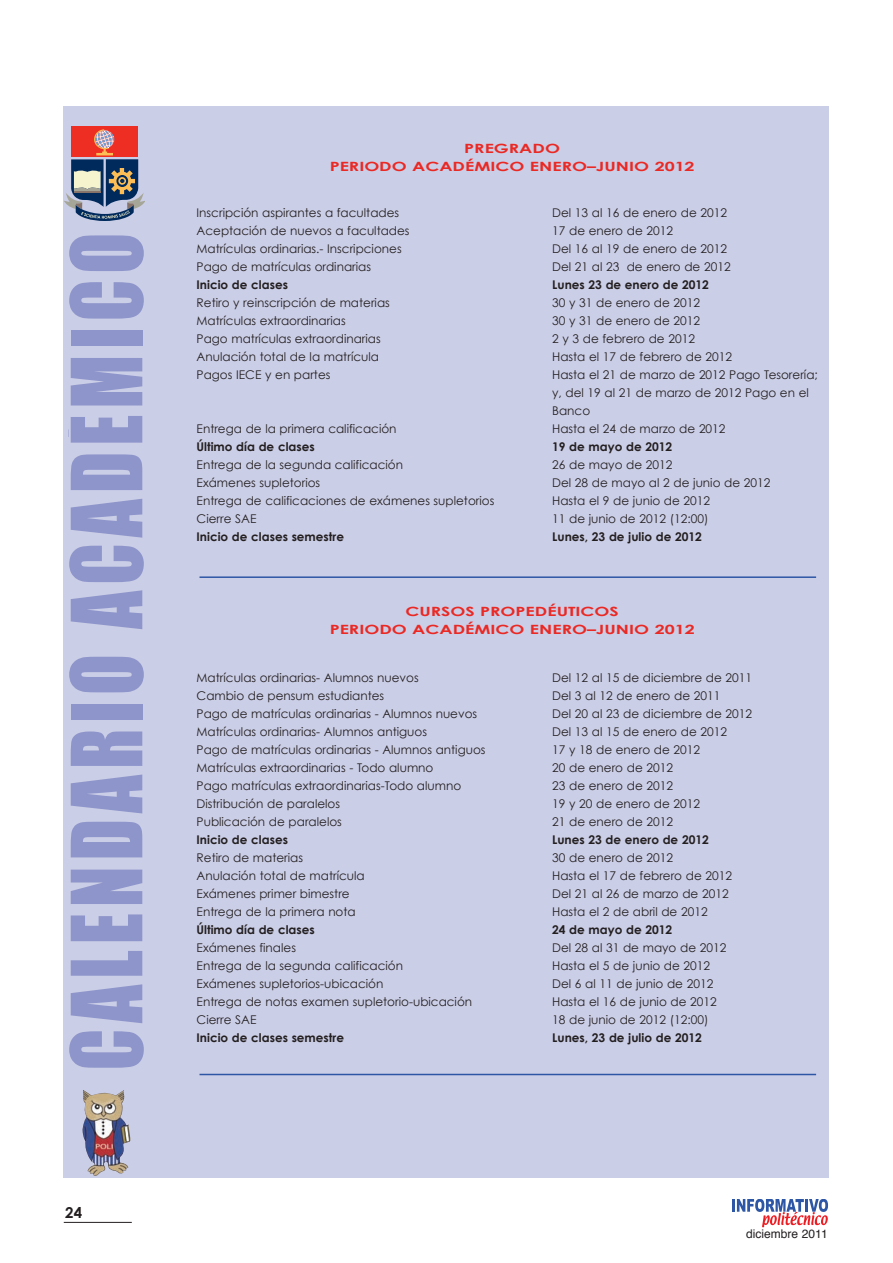
<style>
.page{position:relative;width:893px;height:1263px;background:#fff}
.page>*{position:absolute;margin:0;border:0;box-sizing:border-box;transform-origin:0 0}
.t1{font:700 15px "Century Gothic";color:#231f20}
.t2{font:700 12.75px/18px "Century Gothic";color:#ea2924;text-align:center;scale:1.4 1}
.t3{font:12px/18px "Century Gothic";color:#231f20}
.t4{font:700 12px "Century Gothic";color:#231f20}
.t5{font:12px "Helvetica";color:#231f20}
</style>
<div class="page">
<div style="left:64px;top:106px;width:765px;height:1072px;background:#cbcee7"></div>
<hr style="left:200px;top:576px;width:616px;height:2px;background:#2d56a5">
<hr style="left:200px;top:1074px;width:616px;height:1px;background:#2d56a5">
<svg style="left:69px;top:1031px;width:75px;height:37px"></svg>
<svg style="left:71px;top:984px;width:71px;height:39px"></svg>
<svg style="left:71px;top:951px;width:71px;height:25px"></svg>
<svg style="left:71px;top:914px;width:71px;height:27px"></svg>
<svg style="left:71px;top:870px;width:71px;height:34px;background:#949bcd"></svg>
<svg style="left:71px;top:822px;width:71px;height:35px;background:#959bcd"></svg>
<svg style="left:71px;top:774px;width:71px;height:39px"></svg>
<svg style="left:71px;top:731px;width:71px;height:35px;background:#969ccd"></svg>
<div style="left:71px;top:704px;width:71px;height:15px;background:#8e95ca"></div>
<svg style="left:69px;top:657px;width:75px;height:35px"></svg>
<svg style="left:71px;top:590px;width:71px;height:39px"></svg>
<svg style="left:69px;top:546px;width:75px;height:36px"></svg>
<svg style="left:71px;top:499px;width:71px;height:39px"></svg>
<svg style="left:71px;top:454px;width:71px;height:36px;background:#959ccd"></svg>
<svg style="left:68px;top:416px;width:74px;height:27px"></svg>
<svg style="left:71px;top:358px;width:71px;height:47px;background:#949bcd"></svg>
<div style="left:71px;top:330px;width:71px;height:16px;background:#8e95ca"></div>
<svg style="left:69px;top:282px;width:75px;height:37px"></svg>
<svg style="left:69px;top:235px;width:75px;height:36px"></svg>
<div style="left:71px;top:126px;width:67px;height:31px;background:#ee2e22"></div>
<svg style="left:64px;top:129px;width:81px;height:92px"></svg>
<img style="left:83px;top:1090px;width:47px;height:86px">
<svg style="left:732px;top:1199px;width:96px;height:28px"></svg>
<hr style="left:64px;top:1222px;width:68px;height:1px;background:#231f20">
<p class="t1" style="left:65px;top:1203px;width:18px">24</p>
<p class="t2" style="left:330px;top:139px;width:262px">PREgRADO<br>PERIODO ACADÉMICO ENERO–JUNIO 2012</p>
<p class="t3" style="left:197px;top:204px;width:204px">Inscripción aspirantes a facultades</p>
<p class="t3" style="left:552px;top:204px;width:176px">Del 13 al 16 de enero de 2012</p>
<p class="t3" style="left:197px;top:222px;width:215px">Aceptación de nuevos a facultades</p>
<p class="t3" style="left:552px;top:222px;width:122px">17 de enero de 2012</p>
<p class="t3" style="left:197px;top:240px;width:207px">Matrículas ordinarias.- Inscripciones</p>
<p class="t3" style="left:552px;top:240px;width:176px">Del 16 al 19 de enero de 2012</p>
<p class="t3" style="left:197px;top:258px;width:176px">Pago de matrículas ordinarias</p>
<p class="t3" style="left:552px;top:258px;width:180px">Del 21 al 23 de enero de 2012</p>
<p class="t4" style="left:197px;top:277px;width:93px">Inicio de clases</p>
<p class="t4" style="left:552px;top:277px;width:158px">Lunes 23 de enero de 2012</p>
<p class="t3" style="left:197px;top:294px;width:195px">Retiro y reinscripción de materias</p>
<p class="t3" style="left:552px;top:294px;width:149px">30 y 31 de enero de 2012</p>
<p class="t3" style="left:197px;top:312px;width:151px">Matrículas extraordinarias</p>
<p class="t3" style="left:552px;top:312px;width:149px">30 y 31 de enero de 2012</p>
<p class="t3" style="left:197px;top:330px;width:186px">Pago matrículas extraordinarias</p>
<p class="t3" style="left:552px;top:330px;width:144px">2 y 3 de febrero de 2012</p>
<p class="t3" style="left:197px;top:348px;width:184px">Anulación total de la matrícula</p>
<p class="t3" style="left:552px;top:348px;width:181px">Hasta el 17 de febrero de 2012</p>
<p class="t3" style="left:197px;top:366px;width:135px">Pagos IECE y en partes</p>
<p class="t3" style="left:552px;top:366px;width:267px">Hasta el 21 de marzo de 2012 Pago Tesorería; y, del 19 al 21 de marzo de 2012 Pago en el<br>Banco</p>
<p class="t3" style="left:197px;top:420px;width:201px">Entrega de la primera calificación</p>
<p class="t3" style="left:552px;top:420px;width:175px">Hasta el 24 de marzo de 2012</p>
<p class="t4" style="left:197px;top:439px;width:120px">Último día de clases</p>
<p class="t4" style="left:552px;top:439px;width:122px">19 de mayo de 2012</p>
<p class="t3" style="left:197px;top:456px;width:208px">Entrega de la segunda calificación</p>
<p class="t3" style="left:552px;top:456px;width:122px">26 de mayo de 2012</p>
<p class="t3" style="left:197px;top:474px;width:125px">Exámenes supletorios</p>
<p class="t3" style="left:552px;top:474px;width:220px">Del 28 de mayo al 2 de junio de 2012</p>
<p class="t3" style="left:197px;top:492px;width:299px">Entrega de calificaciones de exámenes supletorios</p>
<p class="t3" style="left:552px;top:492px;width:160px">Hasta el 9 de junio de 2012</p>
<p class="t3" style="left:197px;top:510px;width:61px">Cierre SAE</p>
<p class="t3" style="left:552px;top:510px;width:158px">11 de junio de 2012 (12:00)</p>
<p class="t4" style="left:197px;top:529px;width:149px">Inicio de clases semestre</p>
<p class="t4" style="left:552px;top:529px;width:151px">Lunes, 23 de julio de 2012</p>
<p class="t2" style="left:330px;top:602px;width:262px">CURSOS PROPEDÉUTICOS<br>PERIODO ACADÉMICO ENERO–JUNIO 2012</p>
<p class="t3" style="left:197px;top:669px;width:224px">Matrículas ordinarias- Alumnos nuevos</p>
<p class="t3" style="left:552px;top:669px;width:201px">Del 12 al 15 de diciembre de 2011</p>
<p class="t3" style="left:197px;top:687px;width:189px">Cambio de pensum estudiantes</p>
<p class="t3" style="left:552px;top:687px;width:170px">Del 3 al 12 de enero de 2011</p>
<p class="t3" style="left:197px;top:705px;width:282px">Pago de matrículas ordinarias - Alumnos nuevos</p>
<p class="t3" style="left:552px;top:705px;width:201px">Del 20 al 23 de diciembre de 2012</p>
<p class="t3" style="left:197px;top:723px;width:232px">Matrículas ordinarias- Alumnos antiguos</p>
<p class="t3" style="left:552px;top:723px;width:176px">Del 13 al 15 de enero de 2012</p>
<p class="t3" style="left:197px;top:741px;width:290px">Pago de matrículas ordinarias - Alumnos antiguos</p>
<p class="t3" style="left:552px;top:741px;width:149px">17 y 18 de enero de 2012</p>
<p class="t3" style="left:197px;top:759px;width:238px">Matrículas extraordinarias - Todo alumno</p>
<p class="t3" style="left:552px;top:759px;width:122px">20 de enero de 2012</p>
<p class="t3" style="left:197px;top:777px;width:266px">Pago matrículas extraordinarias-Todo alumno</p>
<p class="t3" style="left:552px;top:777px;width:122px">23 de enero de 2012</p>
<p class="t3" style="left:197px;top:795px;width:145px">Distribución de paralelos</p>
<p class="t3" style="left:552px;top:795px;width:149px">19 y 20 de enero de 2012</p>
<p class="t3" style="left:197px;top:813px;width:147px">Publicación de paralelos</p>
<p class="t3" style="left:552px;top:813px;width:122px">21 de enero de 2012</p>
<p class="t4" style="left:197px;top:832px;width:93px">Inicio de clases</p>
<p class="t4" style="left:552px;top:832px;width:158px">Lunes 23 de enero de 2012</p>
<p class="t3" style="left:197px;top:849px;width:108px">Retiro de materias</p>
<p class="t3" style="left:552px;top:849px;width:122px">30 de enero de 2012</p>
<p class="t3" style="left:197px;top:867px;width:170px">Anulación total de matrícula</p>
<p class="t3" style="left:552px;top:867px;width:181px">Hasta el 17 de febrero de 2012</p>
<p class="t3" style="left:197px;top:885px;width:155px">Exámenes primer bimestre</p>
<p class="t3" style="left:552px;top:885px;width:178px">Del 21 al 26 de marzo de 2012</p>
<p class="t3" style="left:197px;top:903px;width:161px">Entrega de la primera nota</p>
<p class="t3" style="left:552px;top:903px;width:157px">Hasta el 2 de abril de 2012</p>
<p class="t4" style="left:197px;top:922px;width:120px">Último día de clases</p>
<p class="t4" style="left:552px;top:922px;width:122px">24 de mayo de 2012</p>
<p class="t3" style="left:197px;top:939px;width:101px">Exámenes finales</p>
<p class="t3" style="left:552px;top:939px;width:176px">Del 28 al 31 de mayo de 2012</p>
<p class="t3" style="left:197px;top:957px;width:208px">Entrega de la segunda calificación</p>
<p class="t3" style="left:552px;top:957px;width:159px">Hasta el 5 de junio de 2012</p>
<p class="t3" style="left:197px;top:975px;width:188px">Exámenes supletorios-ubicación</p>
<p class="t3" style="left:552px;top:975px;width:163px">Del 6 al 11 de junio de 2012</p>
<p class="t3" style="left:197px;top:993px;width:277px">Entrega de notas examen supletorio-ubicación</p>
<p class="t3" style="left:552px;top:993px;width:166px">Hasta el 16 de junio de 2012</p>
<p class="t3" style="left:197px;top:1011px;width:61px">Cierre SAE</p>
<p class="t3" style="left:552px;top:1011px;width:158px">18 de junio de 2012 (12:00)</p>
<p class="t4" style="left:197px;top:1030px;width:149px">Inicio de clases semestre</p>
<p class="t4" style="left:552px;top:1030px;width:151px">Lunes, 23 de julio de 2012</p>
<p class="t5" style="left:746px;top:1228px;width:83px">diciembre 2011</p>
</div>
